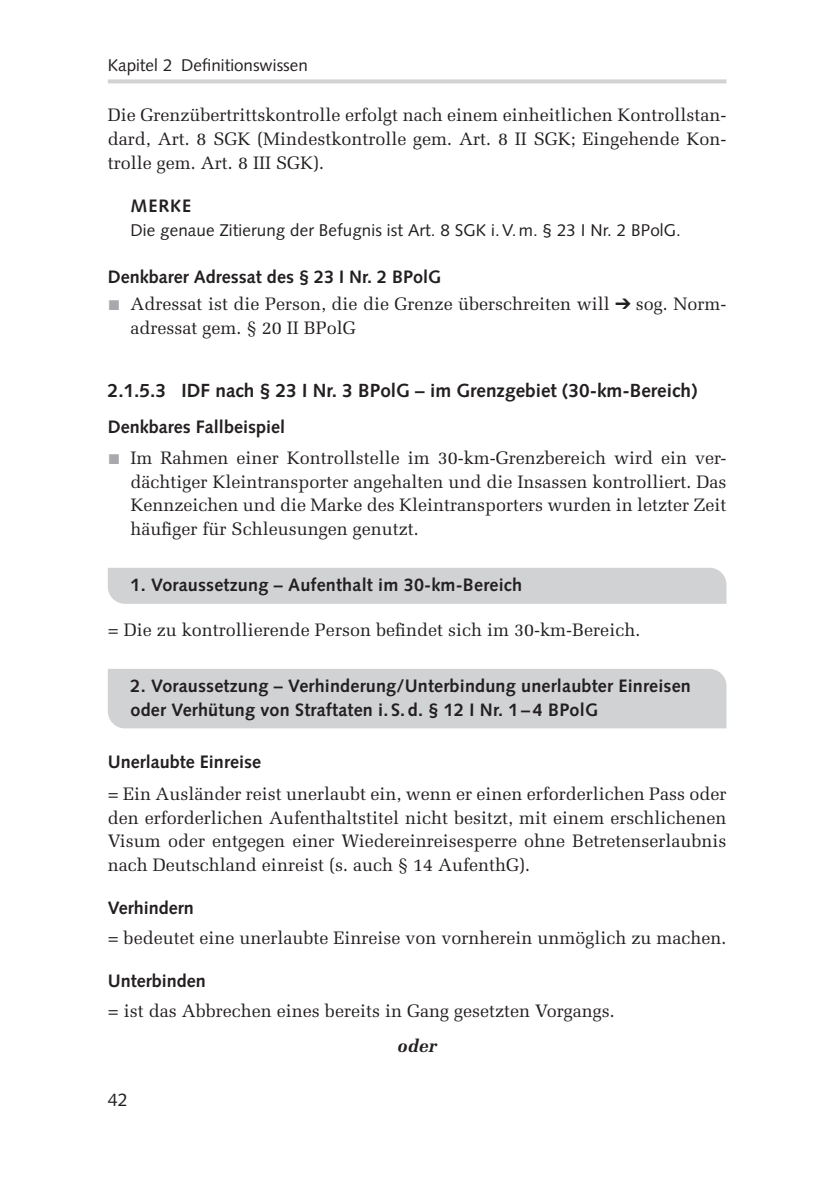
<style>
.page{position:relative;width:823px;height:1180px;background:#fff}
.page>*{position:absolute;margin:0;border:0;box-sizing:border-box;transform-origin:0 0}
.t1{font:700 19px "Syntax LT Pro";color:#231f20}
.t2{font:18px/23.6px "Melior LT Pro";color:#231f20;text-align:justify}
.t3{font:700 18px/23.6px "Syntax LT Pro";letter-spacing:.01em;color:#231f20}
.t4{font:italic 700 18px "Melior LT Pro";color:#231f20}
.t5{font:18px "Syntax LT Pro";color:#231f20}
.t6{font:17px "Syntax LT Pro";letter-spacing:.005em;color:#231f20}
.s1{color:#a8a9ad}
</style>
<div class="page">
<svg style="left:108px;top:79px;width:618px;height:4px;background:#d5d6d8"></svg>
<div style="left:108px;top:568px;width:618px;height:35px;background:#d1d2d4"></div>
<div style="left:108px;top:669px;width:618px;height:59px;background:#d1d2d4"></div>
<p class="t6" style="left:108px;top:55px;width:201px">Kapitel 2 Definitionswissen</p>
<p class="t2" style="left:108px;top:103px;width:619px">Die Grenzübertrittskontrolle erfolgt nach einem einheitlichen Kontrollstan&shy;dard, Art. 8 SGK (Mindestkontrolle gem. Art. 8 II SGK; Eingehende Kon&shy;trolle gem. Art. 8 III SGK).</p>
<p class="t3" style="left:130px;top:194px;width:62px">MERKE</p>
<p class="t6" style="left:130px;top:219px;width:551px">Die genaue Zitierung der Befugnis ist Art. 8 SGK i.V.m. § 23 I Nr. 2 BPolG.</p>
<p class="t3" style="left:108px;top:264px;width:335px">Denkbarer Adressat des § 23 I Nr. 2 BPolG</p>
<p class="t2" style="left:130px;top:292px;width:595px;text-indent:-22px"><span class="s1">■</span> Adressat ist die Person, die die Grenze überschreiten will ➔ sog. Norm&shy;adressat gem. § 20 II BPolG</p>
<p class="t1" style="left:108px;top:379px;width:590px">2.1.5.3 IDF nach § 23 I Nr. 3 BPolG – im Grenzgebiet (30-km-Bereich)</p>
<p class="t3" style="left:108px;top:414px;width:179px">Denkbares Fallbeispiel</p>
<p class="t2" style="left:130px;top:446px;width:597px;text-indent:-22px"><span class="s1">■</span> Im Rahmen einer Kontrollstelle im 30-km-Grenzbereich wird ein ver&shy;dächtiger Kleintransporter angehalten und die Insassen kontrolliert. Das Kennzeichen und die Marke des Kleintransporters wurden in letzter Zeit häufiger für Schleusungen genutzt.</p>
<p class="t3" style="left:130px;top:573px;width:393px">1. Voraussetzung – Aufenthalt im 30-km-Bereich</p>
<p class="t2" style="left:108px;top:617px;width:533px">= Die zu kontrollierende Person befindet sich im 30-km-Bereich.</p>
<p class="t3" style="left:130px;top:674px;width:561px">2. Voraussetzung – Verhinderung/Unterbindung unerlaubter Einreisen oder Verhütung von Straftaten i. S. d. § 12 I Nr. 1 – 4 BPolG</p>
<p class="t3" style="left:108px;top:750px;width:155px">Unerlaubte Einreise</p>
<p class="t2" style="left:108px;top:781px;width:619px">= Ein Ausländer reist unerlaubt ein, wenn er einen erforderlichen Pass oder den erforderlichen Aufenthaltstitel nicht besitzt, mit einem erschlichenen Visum oder entgegen einer Wiedereinreisesperre ohne Betretenserlaubnis nach Deutschland einreist (s. auch § 14 AufenthG).</p>
<p class="t3" style="left:108px;top:895px;width:88px">Verhindern</p>
<p class="t2" style="left:108px;top:925px;width:619px">= bedeutet eine unerlaubte Einreise von vornherein unmöglich zu machen.</p>
<p class="t3" style="left:108px;top:968px;width:100px">Unterbinden</p>
<p class="t2" style="left:108px;top:998px;width:508px">= ist das Abbrechen eines bereits in Gang gesetzten Vorgangs.</p>
<p class="t4" style="left:397px;top:1034px;width:41px">oder</p>
<p class="t5" style="left:108px;top:1089px;width:22px">42</p>
</div>
